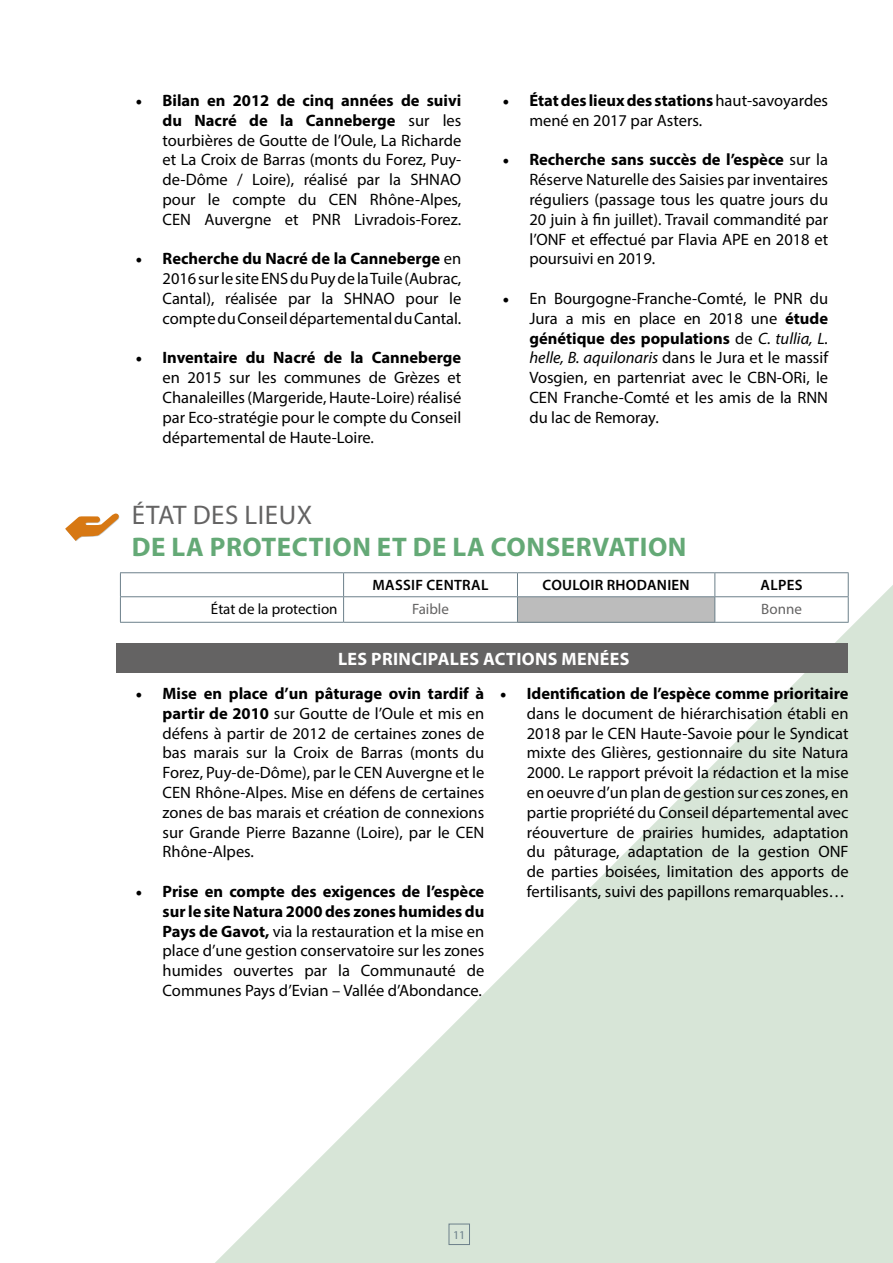
<style>
.page{position:relative;width:893px;height:1263px;background:#fff}
.page>*{position:absolute;margin:0;border:0;box-sizing:border-box;transform-origin:0 0}
.t1{font:700 27px "Myriad Pro";letter-spacing:.02em;color:#64a976}
.t2{font:27px "Myriad Pro";letter-spacing:.02em;color:#646363}
.t3{font:700 18px "Myriad Pro";letter-spacing:.02em;color:#fff}
.t4{font:16.5px/19.8px "Myriad Pro";color:#000;text-align:justify}
.t5{font:600 15px "Myriad Pro";letter-spacing:.02em;color:#000}
.t6{font:15px "Myriad Pro";color:#000}
.t7{font:15px "Myriad Pro";color:#646363}
.t8{font:12px "Myriad Pro";color:#6c808a}
.s1{font-family:"Minion Pro";font-size:18px}
.s2{font-weight:700}
.s3{font-style:italic}
</style>
<div class="page">
<svg style="left:143px;top:573px;width:750px;height:690px"></svg>
<div style="left:116px;top:643px;width:731px;height:30px;background:#646363"></div>
<div style="left:517px;top:597px;width:198px;height:25px;background:#bcbcbc"></div>
<hr style="left:715px;top:572px;width:134px;height:1px;background:#6c808a">
<hr style="left:715px;top:596px;width:134px;height:1px;background:#6c808a">
<hr style="left:517px;top:572px;width:198px;height:1px;background:#6c808a">
<hr style="left:517px;top:596px;width:198px;height:1px;background:#6c808a">
<svg style="left:714px;top:573px;width:1px;height:49px"></svg>
<svg style="left:343px;top:573px;width:1px;height:49px"></svg>
<svg style="left:848px;top:573px;width:1px;height:49px"></svg>
<hr style="left:120px;top:622px;width:224px;height:1px;background:#6c808a">
<hr style="left:344px;top:622px;width:173px;height:1px;background:#6c808a">
<hr style="left:517px;top:622px;width:198px;height:1px;background:#6c808a">
<hr style="left:715px;top:622px;width:134px;height:1px;background:#6c808a">
<hr style="left:120px;top:572px;width:224px;height:1px;background:#6c808a">
<hr style="left:344px;top:572px;width:173px;height:1px;background:#6c808a">
<svg style="left:517px;top:573px;width:1px;height:49px"></svg>
<hr style="left:120px;top:596px;width:224px;height:1px;background:#6c808a">
<hr style="left:344px;top:596px;width:173px;height:1px;background:#6c808a">
<svg style="left:65px;top:513px;width:78px;height:109px"></svg>
<div style="left:449px;top:1224px;width:21px;height:21px;border:1px solid #6c808a"></div>
<p class="t4" style="left:163px;top:90px;width:300px;text-indent:-27px"><span class="s1">•</span> <span class="s2">Bilan en 2012 de cinq années de suivi du Nacré de la Canneberge</span> sur les tourbières de Goutte de l’Oule, La Richarde et La Croix de Barras (monts du Forez, Puy&shy;de-Dôme / Loire), réalisé par la SHNAO pour le compte du CEN Rhône-Alpes, CEN Auvergne et PNR Livradois-Forez.</p>
<p class="t4" style="left:163px;top:249px;width:300px;text-indent:-27px"><span class="s1">•</span> <span class="s2">Recherche du Nacré de la Canneberge</span> en 2016 sur le site ENS du Puy de la Tuile (Aubrac, Cantal), réalisée par la SHNAO pour le compte du Conseil départemental du Cantal.</p>
<p class="t4" style="left:163px;top:348px;width:300px;text-indent:-27px"><span class="s1">•</span> <span class="s2">Inventaire du Nacré de la Canneberge </span>en 2015 sur les communes de Grèzes et Chanaleilles (Margeride, Haute-Loire) réalisé par Eco-stratégie pour le compte du Conseil départemental de Haute-Loire.</p>
<p class="t4" style="left:529px;top:90px;width:300px;text-indent:-27px"><span class="s1">•</span> <span class="s2">État des lieux des stations</span> haut-savoyardes mené en 2017 par Asters.</p>
<p class="t4" style="left:529px;top:150px;width:300px;text-indent:-27px"><span class="s1">•</span> <span class="s2">Recherche sans succès de l’espèce</span> sur la Réserve Naturelle des Saisies par inventaires réguliers (passage tous les quatre jours du 20 juin à fin juillet). Travail commandité par l’ONF et effectué par Flavia APE en 2018 et poursuivi en 2019.</p>
<p class="t4" style="left:529px;top:288px;width:300px;text-indent:-27px"><span class="s1">•</span> En Bourgogne-Franche-Comté, le PNR du Jura a mis en place en 2018 une <span class="s2">étude génétique des populations</span> de <span class="s3">C. tullia, L. helle, B. aquilonaris</span> dans le Jura et le massif Vosgien, en partenriat avec le CBN-ORi, le CEN Franche-Comté et les amis de la RNN du lac de Remoray.</p>
<h1 class="t2" style="left:132px;top:498px;width:182px">ÉTAT DES LIEUX</h1>
<h1 class="t1" style="left:132px;top:529px;width:556px">DE LA PROTECTION ET DE LA CONSERVATION</h1>
<p class="t5" style="left:373px;top:575px;width:117px">MASSIF CENTRAL</p>
<p class="t5" style="left:543px;top:575px;width:149px">COULOIR RHODANIEN</p>
<p class="t5" style="left:760px;top:575px;width:44px">ALPES</p>
<p class="t6" style="left:211px;top:600px;width:128px">État de la protection</p>
<p class="t7" style="left:412px;top:600px;width:38px">Faible</p>
<p class="t7" style="left:761px;top:600px;width:42px">Bonne</p>
<p class="t3" style="left:338px;top:647px;width:293px">LES PRINCIPALES ACTIONS MENÉES</p>
<p class="t4" style="left:163px;top:683px;width:323px;text-indent:-27px"><span class="s1">•</span> <span class="s2">Mise en place d’un pâturage ovin tardif à partir de 2010</span> sur Goutte de l’Oule et mis en défens à partir de 2012 de certaines zones de bas marais sur la Croix de Barras (monts du Forez, Puy-de-Dôme), par le CEN Auvergne et le CEN Rhône-Alpes. Mise en défens de certaines zones de bas marais et création de connexions sur Grande Pierre Bazanne (Loire), par le CEN Rhône-Alpes.</p>
<p class="t4" style="left:163px;top:881px;width:323px;text-indent:-27px"><span class="s1">•</span> <span class="s2">Prise en compte des exigences de l’espèce sur le site Natura 2000 des zones humides du Pays de Gavot,</span> via la restauration et la mise en place d’une gestion conservatoire sur les zones humides ouvertes par la Communauté de Communes Pays d’Evian – Vallée d’Abondance.</p>
<p class="t4" style="left:527px;top:683px;width:323px;text-indent:-27px"><span class="s1">•</span> <span class="s2">Identification de l’espèce comme prioritaire </span>dans le document de hiérarchisation établi en 2018 par le CEN Haute-Savoie pour le Syndicat mixte des Glières, gestionnaire du site Natura 2000. Le rapport prévoit la rédaction et la mise en oeuvre d’un plan de gestion sur ces zones, en partie propriété du Conseil départemental avec réouverture de prairies humides, adaptation du pâturage, adaptation de la gestion ONF de parties boisées, limitation des apports de fertilisants, suivi des papillons remarquables…</p>
<p class="t8" style="left:453px;top:1227px;width:14px">11</p>
</div>
